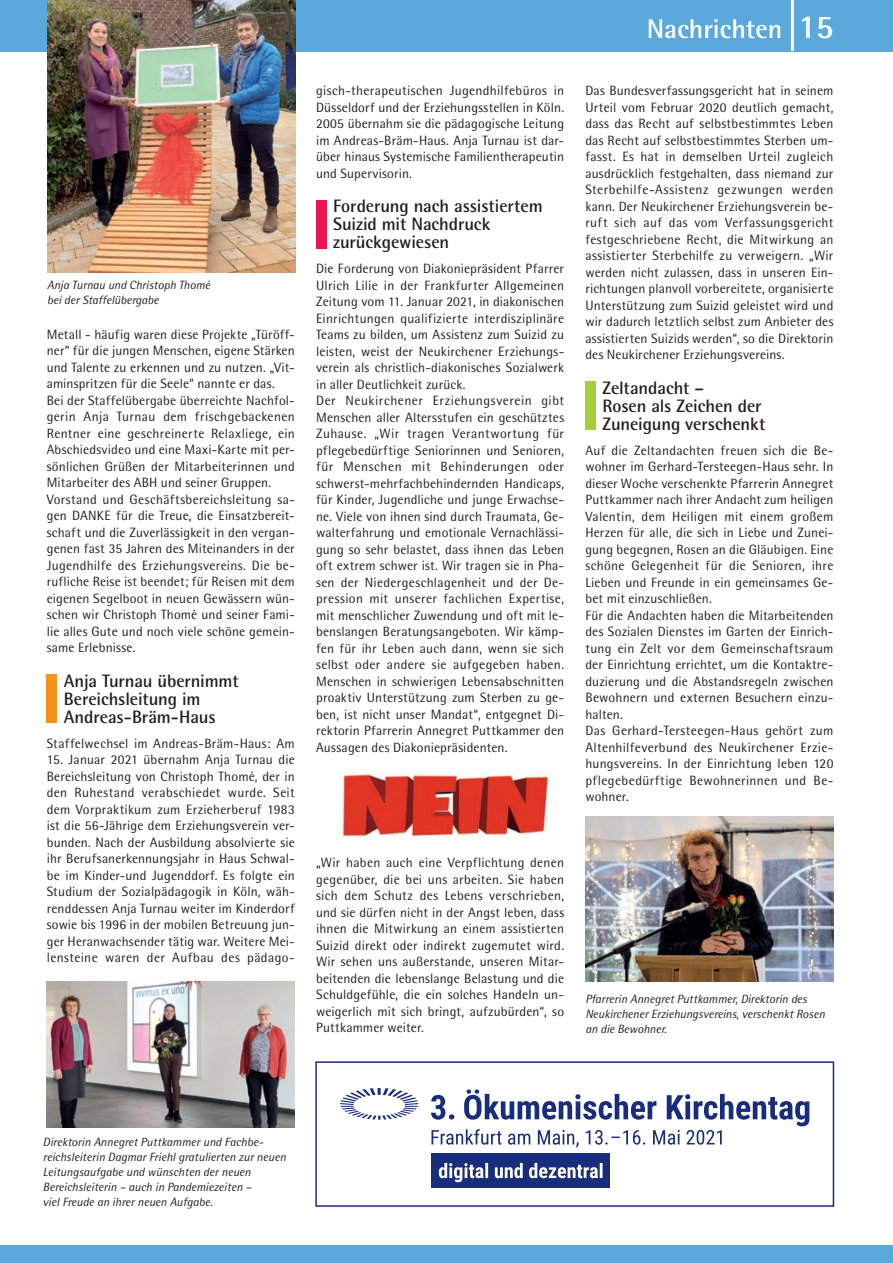
<style>
.page{position:relative;width:893px;height:1263px;background:#fff}
.page>*{position:absolute;margin:0;border:0;box-sizing:border-box;transform-origin:0 0}
.t1{font:700 33px "Rotis Semi Sans";color:#fff}
.t2{font:700 27px "Rotis Semi Sans";color:#fff}
.t3{font:700 18px/18px "Rotis Semi Sans";letter-spacing:-.005em;color:#231f20}
.t4{font:13.5px/16.5px "Rotis Semi Sans";letter-spacing:.01em;color:#231f20;text-align:justify}
.t5{font:italic 12px/15px "Rotis Semi Sans";color:#231f20}
</style>
<div class="page">
<div style="left:0;top:0;width:893px;height:51px;background:#5ba8dc"></div>
<hr style="left:791px;top:0;width:3px;height:51px;background:#fff">
<div style="left:0;top:1246px;width:893px;height:17px;background:#5ba8dc"></div>
<div style="left:316px;top:200px;width:11px;height:48px;background:#ed1450"></div>
<div style="left:585px;top:381px;width:11px;height:49px;background:#a6ce39"></div>
<div style="left:47px;top:674px;width:10px;height:49px;background:#f7931d"></div>
<img style="left:47px;top:0;width:249px;height:272px">
<img style="left:47px;top:982px;width:247px;height:146px">
<img style="left:337px;top:774px;width:213px;height:65px">
<img style="left:585px;top:816px;width:248px;height:166px">
<div style="left:431px;top:1154px;width:179px;height:34px;background:#182d7c"></div>
<svg style="left:340px;top:1088px;width:78px;height:32px"></svg>
<svg style="left:439px;top:1163px;width:163px;height:19px"></svg>
<svg style="left:431px;top:1089px;width:378px;height:58px"></svg>
<div style="left:315px;top:1061px;width:519px;height:146px;border:2px solid #182d7c"></div>
<p class="t5" style="left:47px;top:278px;width:164px">Anja Turnau und Christoph Thomé bei der Staffelübergabe</p>
<p class="t4" style="left:47px;top:326px;width:250px;text-align:left">Metall - häufig waren diese Projekte „Türöff&shy;ner“ für die jungen Menschen, eigene Stärken und Talente zu erkennen und zu nutzen. „Vit&shy;aminspritzen für die Seele“ nannte er das.<br>Bei der Staffelübergabe überreichte Nachfol&shy;gerin Anja Turnau dem frischgebackenen Rentner eine geschreinerte Relaxliege, ein Abschiedsvideo und eine Maxi-Karte mit per&shy;sönlichen Grüßen der Mitarbeiterinnen und Mitarbeiter des ABH und seiner Gruppen.<br>Vorstand und Geschäftsbereichsleitung sa&shy;gen DANKE für die Treue, die Einsatzbereit&shy;schaft und die Zuverlässigkeit in den vergan&shy;genen fast 35 Jahren des Miteinanders in der Jugendhilfe des Erziehungsvereins. Die be&shy;rufliche Reise ist beendet; für Reisen mit dem eigenen Segelboot in neuen Gewässern wün&shy;schen wir Christoph Thomé und seiner Fami&shy;lie alles Gute und noch viele schöne gemein&shy;same Erlebnisse.</p>
<h3 class="t3" style="left:64px;top:671px;width:176px">Anja Turnau übernimmt<br>Bereichsleitung im<br>Andreas-Bräm-Haus</h3>
<p class="t4" style="left:47px;top:735px;width:250px">Staffelwechsel im Andreas-Bräm-Haus: Am</p>
<p class="t4" style="left:47px;top:751px;width:250px">15. Januar 2021 übernahm Anja Turnau die Bereichsleitung von Christoph Thomé, der in den Ruhestand verabschiedet wurde. Seit dem Vorpraktikum zum Erzieherberuf 1983 ist die 56-Jährige dem Erziehungsverein ver&shy;bunden. Nach der Ausbildung absolvierte sie ihr Berufsanerkennungsjahr in Haus Schwal&shy;be im Kinder-und Jugenddorf. Es folgte ein Studium der Sozialpädagogik in Köln, wäh&shy;renddessen Anja Turnau weiter im Kinderdorf sowie bis 1996 in der mobilen Betreuung jun&shy;ger Heranwachsender tätig war. Weitere Mei&shy;lensteine waren der Aufbau des pädago-</p>
<p class="t4" style="left:316px;top:82px;width:250px">gisch-therapeutischen Jugendhilfebüros in Düsseldorf und der Erziehungsstellen in Köln.<br>2005 übernahm sie die pädagogische Leitung im Andreas-Bräm-Haus. Anja Turnau ist dar&shy;über hinaus Systemische Familientherapeutin und Supervisorin.</p>
<h3 class="t3" style="left:333px;top:197px;width:211px">Forderung nach assistiertem<br>Suizid mit Nachdruck zurückgewiesen</h3>
<p class="t4" style="left:316px;top:260px;width:250px;text-align:left">Die Forderung von Diakoniepräsident Pfarrer Ulrich Lilie in der Frankfurter Allgemeinen Zeitung vom 11. Januar 2021, in diakonischen Einrichtungen qualifizierte interdisziplinäre Teams zu bilden, um Assistenz zum Suizid zu leisten, weist der Neukirchener Erziehungs&shy;verein als christlich-diakonisches Sozialwerk in aller Deutlichkeit zurück.<br>Der Neukirchener Erziehungsverein gibt Menschen aller Altersstufen ein geschütztes Zuhause. „Wir tragen Verantwortung für pflegebedürftige Seniorinnen und Senioren, für Menschen mit Behinderungen oder schwerst-mehrfachbehindernden Handicaps, für Kinder, Jugendliche und junge Erwachse&shy;ne. Viele von ihnen sind durch Traumata, Ge&shy;walterfahrung und emotionale Vernachlässi&shy;gung so sehr belastet, dass ihnen das Leben oft extrem schwer ist. Wir tragen sie in Pha&shy;sen der Niedergeschlagenheit und der De&shy;pression mit unserer fachlichen Expertise, mit menschlicher Zuwendung und oft mit le&shy;benslangen Beratungsangeboten. Wir kämp&shy;fen für ihr Leben auch dann, wenn sie sich selbst oder andere sie aufgegeben haben.<br>Menschen in schwierigen Lebensabschnitten proaktiv Unterstützung zum Sterben zu ge&shy;ben, ist nicht unser Mandat“, entgegnet Di&shy;rektorin Pfarrerin Annegret Puttkammer den Aussagen des Diakoniepräsidenten.</p>
<p class="t4" style="left:316px;top:854px;width:250px">„Wir haben auch eine Verpflichtung denen gegenüber, die bei uns arbeiten. Sie haben sich dem Schutz des Lebens verschrieben, und sie dürfen nicht in der Angst leben, dass ihnen die Mitwirkung an einem assistierten Suizid direkt oder indirekt zugemutet wird.<br>Wir sehen uns außerstande, unseren Mitar&shy;beitenden die lebenslange Belastung und die Schuldgefühle, die ein solches Handeln un&shy;weigerlich mit sich bringt, aufzubürden“, so Puttkammer weiter.</p>
<h2 class="t2" style="left:647px;top:12px;width:137px">Nachrichten</h2>
<h1 class="t1" style="left:798px;top:6px;width:37px">15</h1>
<p class="t4" style="left:585px;top:82px;width:250px">Das Bundesverfassungsgericht hat in seinem Urteil vom Februar 2020 deutlich gemacht, dass das Recht auf selbstbestimmtes Leben das Recht auf selbstbestimmtes Sterben um&shy;fasst. Es hat in demselben Urteil zugleich ausdrücklich festgehalten, dass niemand zur Sterbehilfe-Assistenz gezwungen werden kann. Der Neukirchener Erziehungsverein be&shy;ruft sich auf das vom Verfassungsgericht festgeschriebene Recht, die Mitwirkung an assistierter Sterbehilfe zu verweigern. „Wir werden nicht zulassen, dass in unseren Ein&shy;richtungen planvoll vorbereitete, organisierte Unterstützung zum Suizid geleistet wird und wir dadurch letztlich selbst zum Anbieter des assistierten Suizids werden“, so die Direktorin des Neukirchener Erziehungsvereins.</p>
<h3 class="t3" style="left:602px;top:378px;width:164px">Zeltandacht –<br>Rosen als Zeichen der<br>Zuneigung verschenkt</h3>
<p class="t4" style="left:585px;top:442px;width:250px;text-align:left">Auf die Zeltandachten freuen sich die Be&shy;wohner im Gerhard-Tersteegen-Haus sehr. In dieser Woche verschenkte Pfarrerin Annegret Puttkammer nach ihrer Andacht zum heiligen Valentin, dem Heiligen mit einem großem Herzen für alle, die sich in Liebe und Zunei&shy;gung begegnen, Rosen an die Gläubigen. Eine schöne Gelegenheit für die Senioren, ihre Lieben und Freunde in ein gemeinsames Ge&shy;bet mit einzuschließen.<br>Für die Andachten haben die Mitarbeitenden des Sozialen Dienstes im Garten der Einrich&shy;tung ein Zelt vor dem Gemeinschaftsraum der Einrichtung errichtet, um die Kontaktre&shy;duzierung und die Abstandsregeln zwischen Bewohnern und externen Besuchern einzu&shy;halten.<br>Das Gerhard-Tersteegen-Haus gehört zum Altenhilfeverbund des Neukirchener Erzie&shy;hungsvereins. In der Einrichtung leben 120 pflegebedürftige Bewohnerinnen und Be&shy;wohner.</p>
<p class="t5" style="left:585px;top:991px;width:241px">Pfarrerin Annegret Puttkammer, Direktorin des<br>Neukirchener Erziehungsvereins, verschenkt Rosen an die Bewohner.</p>
<p class="t5" style="left:43px;top:1134px;width:244px">Direktorin Annegret Puttkammer und Fachbe&shy;reichsleiterin Dagmar Friehl gratulierten zur neuen Leitungsaufgabe und wünschten der neuen Bereichs leiterin – auch in Pandemiezeiten –<br>viel Freude an ihrer neuen Aufgabe.</p>
</div>
